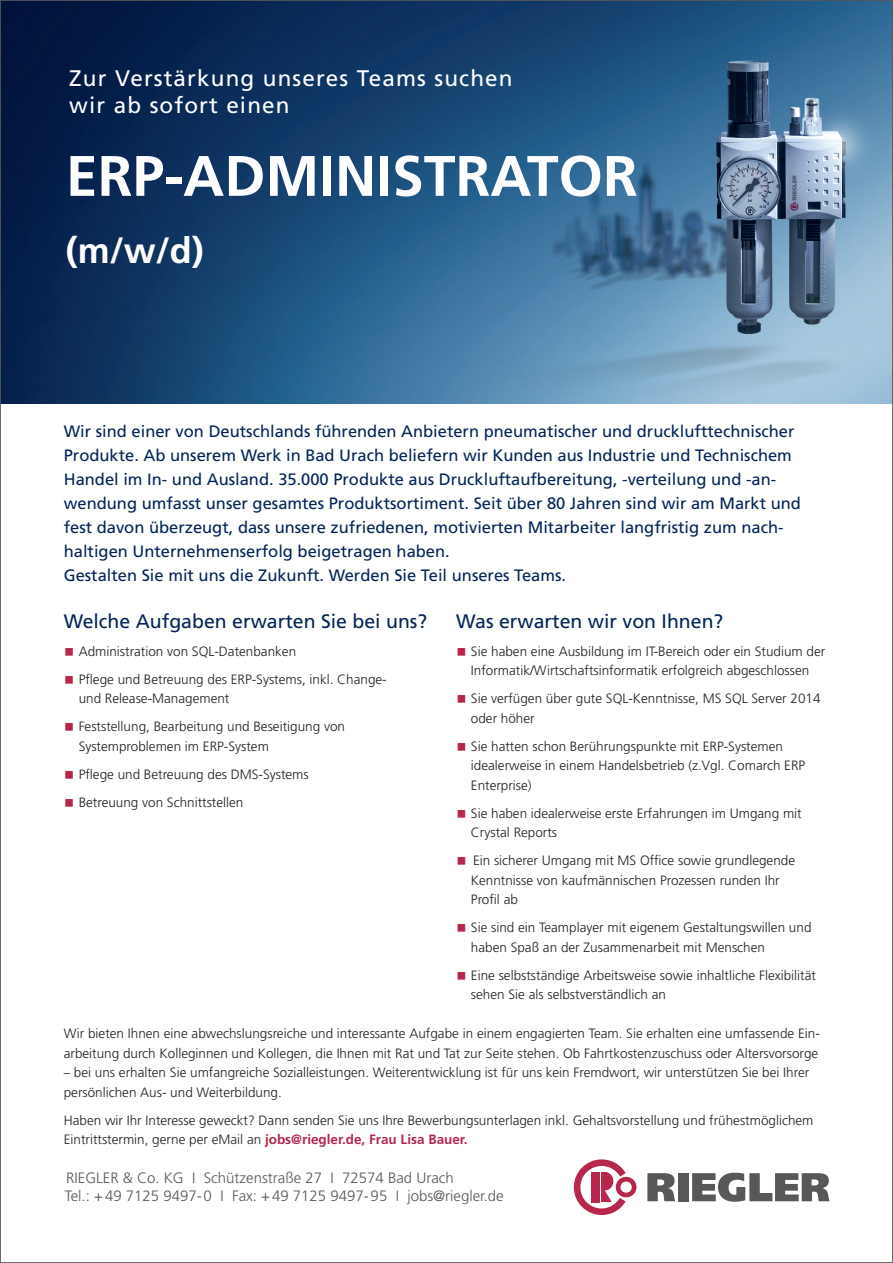
<style>
.page{position:relative;width:893px;height:1263px;background:#fff}
.page>*{position:absolute;margin:0;border:0;box-sizing:border-box;transform-origin:0 0}
.t1{font:700 57px "Frutiger LT Std";color:#fff}
.t2{font:700 36px "Frutiger LT Std";color:#fff}
.t3{font:22.5px/27px "Frutiger LT Std";letter-spacing:.05em;color:#fff}
.t4{font:19.5px "Frutiger LT Std";color:#03255a}
.t5{font:16.5px/24px "Frutiger LT Std";color:#03255a}
.t6{font:300 15px/18px "Frutiger LT Std";color:#57585a}
.t7{font:300 13.5px/19.5px "Frutiger LT Std";color:#231f20}
.s1{font-weight:700;color:#b6274b}
</style>
<div class="page">
<img style="left:2px;top:2px;width:889px;height:402px">
<svg style="left:647px;top:1173px;width:28px;height:28px"></svg>
<div style="left:678px;top:1173px;width:10px;height:28px;background:#57585a"></div>
<svg style="left:692px;top:1173px;width:137px;height:29px"></svg>
<svg style="left:574px;top:1159px;width:62px;height:56px"></svg>
<h3 class="t3" style="left:69px;top:65px;width:445px">Zur Verstärkung unseres Teams suchen wir ab sofort einen</h3>
<h1 class="t1" style="left:66px;top:143px;width:573px">ERP-ADMINISTRATOR</h1>
<h2 class="t2" style="left:66px;top:230px;width:139px">(m/w/d)</h2>
<p class="t5" style="left:64px;top:420px;width:739px">Wir sind einer von Deutschlands führenden Anbietern pneumatischer und drucklufttechnischer Produkte. Ab unserem Werk in Bad Urach beliefern wir Kunden aus Industrie und Technischem Handel im In- und Ausland. 35.000 Produkte aus Druckluftaufbereitung, -verteilung und -an&shy;wendung umfasst unser gesamtes Produktsortiment. Seit über 80 Jahren sind wir am Markt und fest davon überzeugt, dass unsere zufriedenen, motivierten Mitarbeiter langfristig zum nach&shy;haltigen Unternehmenserfolg beigetragen haben.<br>Gestalten Sie mit uns die Zukunft. Werden Sie Teil unseres Teams.</p>
<h3 class="t4" style="left:64px;top:610px;width:365px">Welche Aufgaben erwarten Sie bei uns?</h3>
<p class="t7" style="left:79px;top:637px;width:310px;line-height:28px">Administration von SQL-Datenbanken<br>Pflege und Betreuung des ERP-Systems, inkl. Change-</p>
<p class="t7" style="left:79px;top:685px;width:268px;line-height:28px">und Release-Management<br>Feststellung, Bearbeitung und Beseitigung von</p>
<p class="t7" style="left:79px;top:732px;width:232px;line-height:28px">Systemproblemen im ERP-System<br>Pflege und Betreuung des DMS-Systems<br>Betreuung von Schnittstellen</p>
<h3 class="t4" style="left:456px;top:610px;width:269px">Was erwarten wir von Ihnen?</h3>
<p class="t7" style="left:471px;top:642px;width:356px">Sie haben eine Ausbildung im IT-Bereich oder ein Studium der<br>Informatik/Wirtschaftsinformatik erfolgreich abgeschlossen</p>
<p class="t7" style="left:471px;top:689px;width:351px">Sie verfügen über gute SQL-Kenntnisse, MS SQL Server 2014 oder höher</p>
<p class="t7" style="left:471px;top:737px;width:336px">Sie hatten schon Berührungspunkte mit ERP-Systemen idealerweise in einem Handelsbetrieb (z.Vgl. Comarch ERP<br>Enterprise)</p>
<p class="t7" style="left:471px;top:804px;width:332px">Sie haben idealerweise erste Erfahrungen im Umgang mit<br>Crystal Reports</p>
<p class="t7" style="left:471px;top:851px;width:326px">Ein sicherer Umgang mit MS Office sowie grundlegende<br>Kenntnisse von kaufmännischen Prozessen runden Ihr<br>Profil ab</p>
<p class="t7" style="left:471px;top:918px;width:342px">Sie sind ein Teamplayer mit eigenem Gestaltungswillen und haben Spaß an der Zusammenarbeit mit Menschen</p>
<p class="t7" style="left:471px;top:966px;width:347px">Eine selbstständige Arbeitsweise sowie inhaltliche Flexibilität sehen Sie als selbstverständlich an</p>
<p class="t7" style="left:64px;top:1024px;width:757px">Wir bieten Ihnen eine abwechslungsreiche und interessante Aufgabe in einem engagierten Team. Sie erhalten eine umfassende Ein&shy;arbeitung durch Kolleginnen und Kollegen, die Ihnen mit Rat und Tat zur Seite stehen. Ob Fahrtkostenzuschuss oder Altersvorsorge</p>
<p class="t7" style="left:64px;top:1063px;width:747px">– bei uns erhalten Sie umfangreiche Sozialleistungen. Weiterentwicklung ist für uns kein Fremdwort, wir unterstützen Sie bei Ihrer persönlichen Aus- und Weiterbildung.</p>
<p class="t7" style="left:64px;top:1110px;width:751px">Haben wir Ihr Interesse geweckt? Dann senden Sie uns Ihre Bewerbungsunterlagen inkl. Gehaltsvorstellung und frühestmöglichem<br>Eintrittstermin, gerne per eMail an <span class="s1">jobs@riegler.de, Frau Lisa Bauer.</span></p>
<p class="t6" style="left:65px;top:1169px;width:440px">RIEGLER &amp; Co. KG I Schützenstraße 27 I 72574 Bad Urach<br>Tel.: +49 7125 9497-0 I Fax: +49 7125 9497-95 I jobs@riegler.de</p>
</div>
